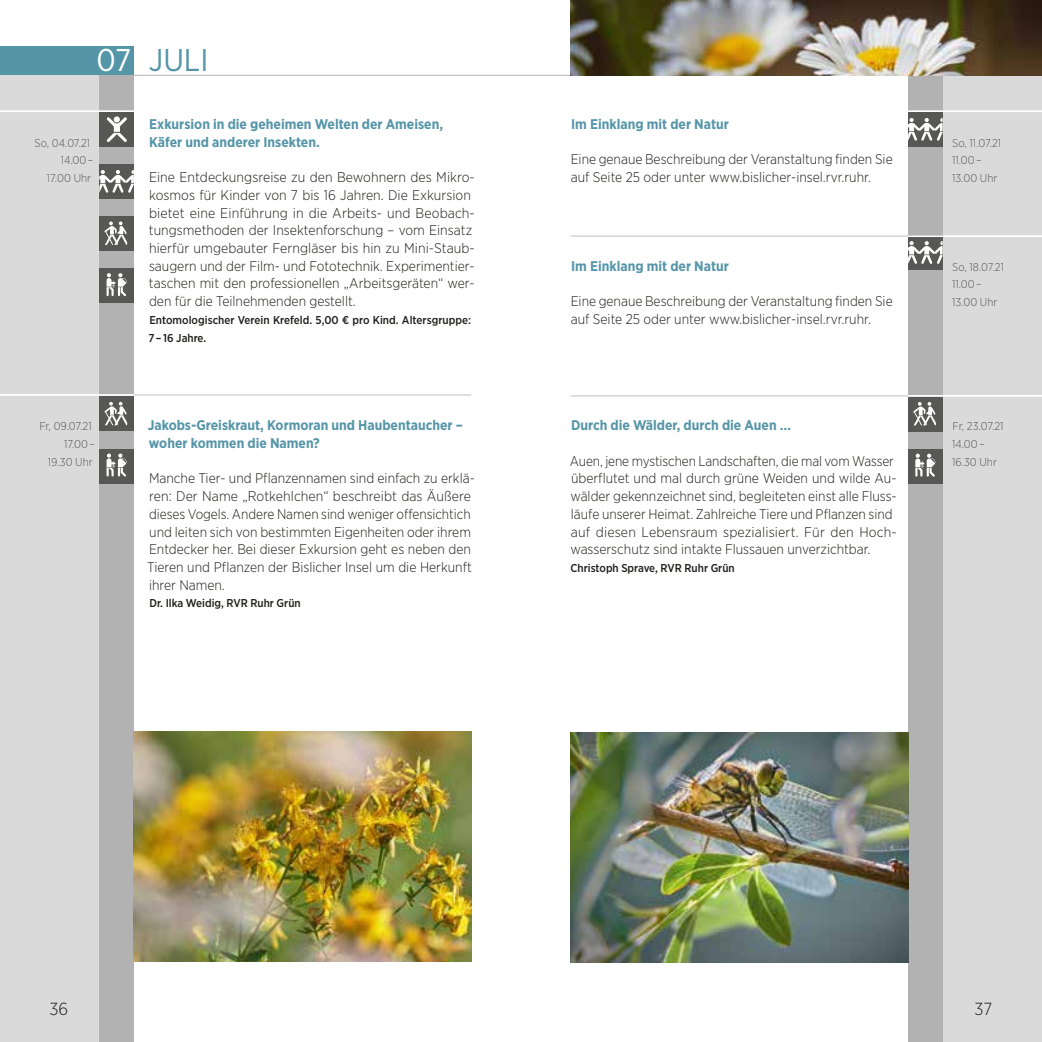
<style>
.page{position:relative;width:1042px;height:1042px;background:#fff}
.page>*{position:absolute;margin:0;border:0;box-sizing:border-box;transform-origin:0 0}
.t1{font:31.5px "Gotham Narrow";color:#5595a8}
.t2{font:300 17.5px "Gotham Narrow";color:#1d1d1b}
.t3{font:300 14px/17.7px "Gotham Narrow";color:#1d1d1b}
.t4{font:700 14px/17.7px "Gotham Narrow";color:#5595a8}
.t5{font:300 11.38px/17.7px "Gotham Narrow";color:#575756}
.t6{font:500 11.38px/17.7px "Gotham Narrow";color:#1d1d1b}
.s1{color:#fff}
</style>
<div class="page">
<hr style="left:0;top:75px;width:1042px;height:1px;background:#b3b2b2">
<div style="left:943px;top:76px;width:99px;height:966px;background:#dadada"></div>
<div style="left:0;top:46px;width:134px;height:30px;background:#5595a8"></div>
<div style="left:0;top:76px;width:134px;height:966px;background:#dadada"></div>
<div style="left:99px;top:76px;width:35px;height:966px;background:#b3b2b2"></div>
<div style="left:908px;top:76px;width:35px;height:966px;background:#b3b2b2"></div>
<hr style="left:0;top:110px;width:134px;height:2px;background:#fff">
<hr style="left:908px;top:110px;width:134px;height:2px;background:#fff">
<hr style="left:134px;top:394px;width:337px;height:2px;background:#dadada">
<hr style="left:0;top:394px;width:134px;height:2px;background:#fff">
<hr style="left:570px;top:395px;width:338px;height:2px;background:#dadada">
<hr style="left:908px;top:395px;width:134px;height:2px;background:#fff">
<div style="left:99px;top:449px;width:35px;height:34px;background:#575756"></div>
<svg style="left:107px;top:453px;width:19px;height:23px"></svg>
<div style="left:99px;top:396px;width:35px;height:35px;background:#575756"></div>
<svg style="left:104px;top:401px;width:23px;height:24px"></svg>
<div style="left:908px;top:112px;width:35px;height:35px;background:#575756"></div>
<svg style="left:908px;top:118px;width:34px;height:23px"></svg>
<img style="left:134px;top:731px;width:337px;height:231px">
<img style="left:570px;top:732px;width:338px;height:230px">
<img style="left:570px;top:0;width:472px;height:76px">
<div style="left:908px;top:235px;width:35px;height:35px;background:#575756"></div>
<svg style="left:908px;top:241px;width:34px;height:23px"></svg>
<hr style="left:570px;top:235px;width:338px;height:2px;background:#dadada">
<hr style="left:908px;top:235px;width:134px;height:2px;background:#fff">
<div style="left:908px;top:449px;width:35px;height:34px;background:#575756"></div>
<svg style="left:915px;top:454px;width:20px;height:23px"></svg>
<div style="left:908px;top:397px;width:35px;height:34px;background:#575756"></div>
<svg style="left:913px;top:402px;width:23px;height:24px"></svg>
<div style="left:99px;top:164px;width:35px;height:35px;background:#575756"></div>
<svg style="left:99px;top:170px;width:35px;height:23px"></svg>
<div style="left:99px;top:268px;width:35px;height:35px;background:#575756"></div>
<svg style="left:107px;top:273px;width:19px;height:23px"></svg>
<div style="left:99px;top:112px;width:35px;height:35px;background:#575756"></div>
<svg style="left:107px;top:116px;width:20px;height:26px"></svg>
<div style="left:99px;top:216px;width:35px;height:35px;background:#575756"></div>
<svg style="left:104px;top:221px;width:23px;height:24px"></svg>
<h1 class="t1" style="left:96px;top:41px;width:113px"><span class="s1">07</span> JULI</h1>
<p class="t5" style="left:35px;top:134px;width:60px;text-align:right">So, 04.07.21<br>14.00 –<br>17.00 Uhr</p>
<p class="t5" style="left:39px;top:417px;width:57px;text-align:right">Fr, 09.07.21<br>17.00 –<br>19.30 Uhr</p>
<p class="t4" style="left:149px;top:115px;width:295px">Exkursion in die geheimen Welten der Ameisen,<br>Käfer und anderer Insekten.</p>
<p class="t3" style="left:149px;top:168px;width:327px">Eine Entdeckungsreise zu den Bewohnern des Mikro&shy;kosmos für Kinder von 7 bis 16 Jahren. Die Exkursion bietet eine Einführung in die Arbeits- und Beobach&shy;tungsmethoden der Insektenforschung – vom Einsatz hierfür umgebauter Ferngläser bis hin zu Mini-Staub&shy;saugern und der Film- und Fototechnik. Experimentier&shy;taschen mit den professionellen „Arbeitsgeräten“ wer&shy;den für die Teilnehmenden gestellt.</p>
<p class="t6" style="left:148px;top:311px;width:324px">Entomologischer Verein Krefeld. 5,00 € pro Kind. Altersgruppe:<br>7 – 16 Jahre.</p>
<p class="t4" style="left:148px;top:416px;width:317px">Jakobs-Greiskraut, Kormoran und Haubentaucher – woher kommen die Namen?</p>
<p class="t3" style="left:147px;top:469px;width:329px">Manche Tier- und Pflanzennamen sind einfach zu erklä&shy;ren: Der Name „Rotkehlchen“ beschreibt das Äußere dieses Vogels. Andere Namen sind weniger offensichtich und leiten sich von bestimmten Eigenheiten oder ihrem Entdecker her. Bei dieser Exkursion geht es neben den Tieren und Pflanzen der Bislicher Insel um die Herkunft ihrer Namen.</p>
<p class="t6" style="left:149px;top:594px;width:153px">Dr. Ilka Weidig, RVR Ruhr Grün</p>
<p class="t4" style="left:571px;top:115px;width:159px">Im Einklang mit der Natur</p>
<p class="t3" style="left:571px;top:150px;width:323px">Eine genaue Beschreibung der Veranstaltung finden Sie auf Seite 25 oder unter www.bislicher-insel.rvr.ruhr.</p>
<p class="t4" style="left:571px;top:257px;width:159px">Im Einklang mit der Natur</p>
<p class="t3" style="left:571px;top:292px;width:323px">Eine genaue Beschreibung der Veranstaltung finden Sie auf Seite 25 oder unter www.bislicher-insel.rvr.ruhr.</p>
<p class="t4" style="left:571px;top:416px;width:222px">Durch die Wälder, durch die Auen …</p>
<p class="t3" style="left:570px;top:451px;width:328px">Auen, jene mystischen Landschaften, die mal vom Wasser überflutet und mal durch grüne Weiden und wilde Au&shy;wälder gekennzeichnet sind, begleiteten einst alle Fluss&shy;läufe unserer Heimat. Zahlreiche Tiere und Pflanzen sind auf diesen Lebensraum spezialisiert. Für den Hoch&shy;wasserschutz sind intakte Flussauen unverzichtbar.</p>
<p class="t6" style="left:570px;top:559px;width:166px">Christoph Sprave, RVR Ruhr Grün</p>
<p class="t5" style="left:952px;top:134px;width:51px">So, 11.07.21<br>11.00 –<br>13.00 Uhr</p>
<p class="t5" style="left:952px;top:258px;width:54px">So, 18.07.21<br>11.00 –<br>13.00 Uhr</p>
<p class="t5" style="left:952px;top:417px;width:53px">Fr, 23.07.21<br>14.00 –<br>16.30 Uhr</p>
<p class="t2" style="left:50px;top:998px;width:20px">36</p>
<p class="t2" style="left:974px;top:998px;width:19px">37</p>
</div>
